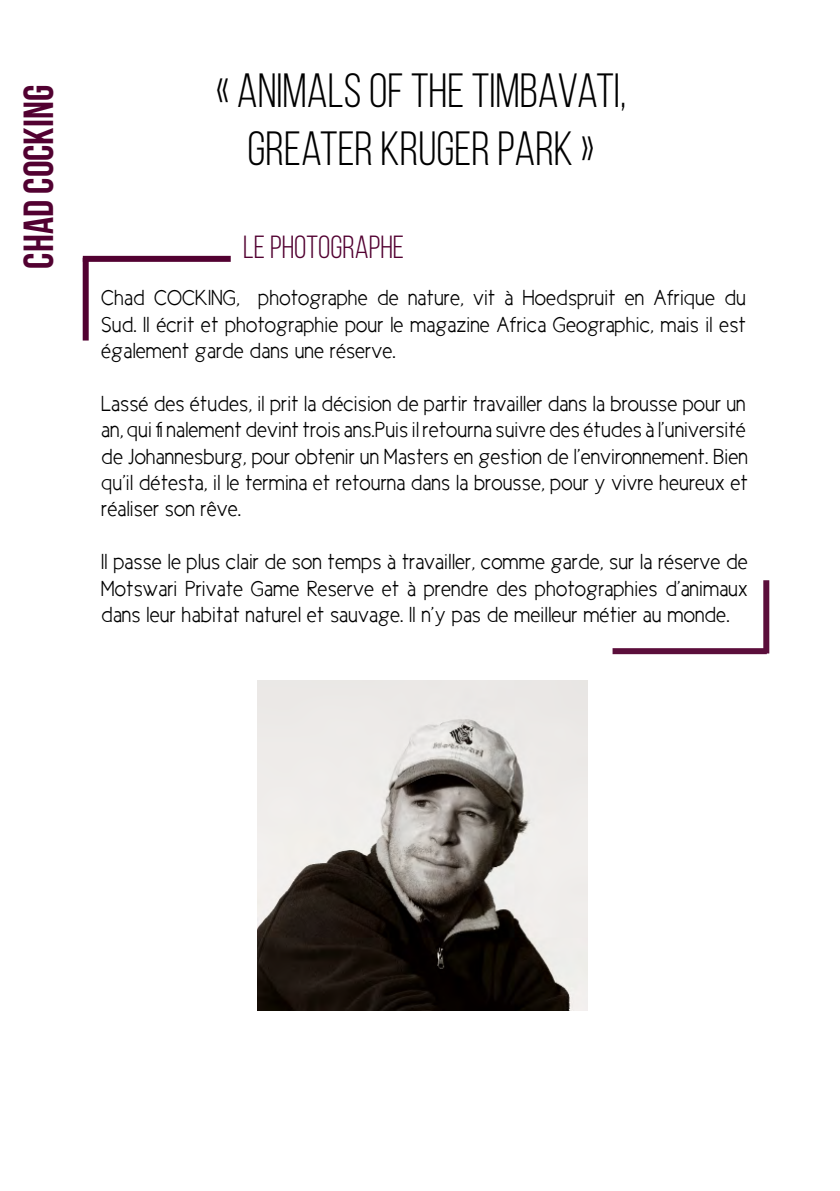
<style>
.page{position:relative;width:840px;height:1191px;background:#fff}
.page>*{position:absolute;margin:0;border:0;box-sizing:border-box;transform-origin:0 0}
.t1{font:48px/57.6px "Bebas Neue";color:#000;text-align:center}
.t2{font:700 42px "Bebas Neue";color:#520131}
.t3{font:32px "Bebas Neue";color:#520131}
.t4{font:22px/26.4px "Cicle Semi";color:#000;text-align:justify}
</style>
<div class="page">
<img style="left:257px;top:681px;width:330px;height:329px">
<div style="left:83px;top:258px;width:6px;height:82px;background:#520131"></div>
<div style="left:83px;top:256px;width:147px;height:6px;background:#520131"></div>
<div style="left:612px;top:648px;width:154px;height:6px;background:#5b0e3b"></div>
<svg style="left:762px;top:580px;width:6px;height:73px"></svg>
<h2 class="t2" style="left:15px;top:268px;width:185px;rotate:-90deg">Chad COCKING</h2>
<h1 class="t1" style="left:215px;top:62px;width:412px">« ANIMALS OF THE TIMBAVATI,<br>GREATER KRUGER PARK »</h1>
<h3 class="t3" style="left:243px;top:230px;width:162px">LE PHOTOGRAPHE</h3>
<p class="t4" style="left:101px;top:284px;width:646px">Chad COCKING, photographe de nature, vit à Hoedspruit en Afrique du Sud. Il écrit et photographie pour le magazine Africa Geographic, mais il est également garde dans une réserve.</p>
<p class="t4" style="left:101px;top:390px;width:648px">Lassé des études, il prit la décision de partir travailler dans la brousse pour un an, qui finalement devint trois ans.Puis il retourna suivre des études à l’université de Johannesburg, pour obtenir un Masters en gestion de l’environnement. Bien qu’il détesta, il le termina et retourna dans la brousse, pour y vivre heureux et réaliser son rêve.</p>
<p class="t4" style="left:101px;top:548px;width:648px">Il passe le plus clair de son temps à travailler, comme garde, sur la réserve de Motswari Private Game Reserve et à prendre des photographies d’animaux dans leur habitat naturel et sauvage. Il n’y pas de meilleur métier au monde.</p>
</div>
